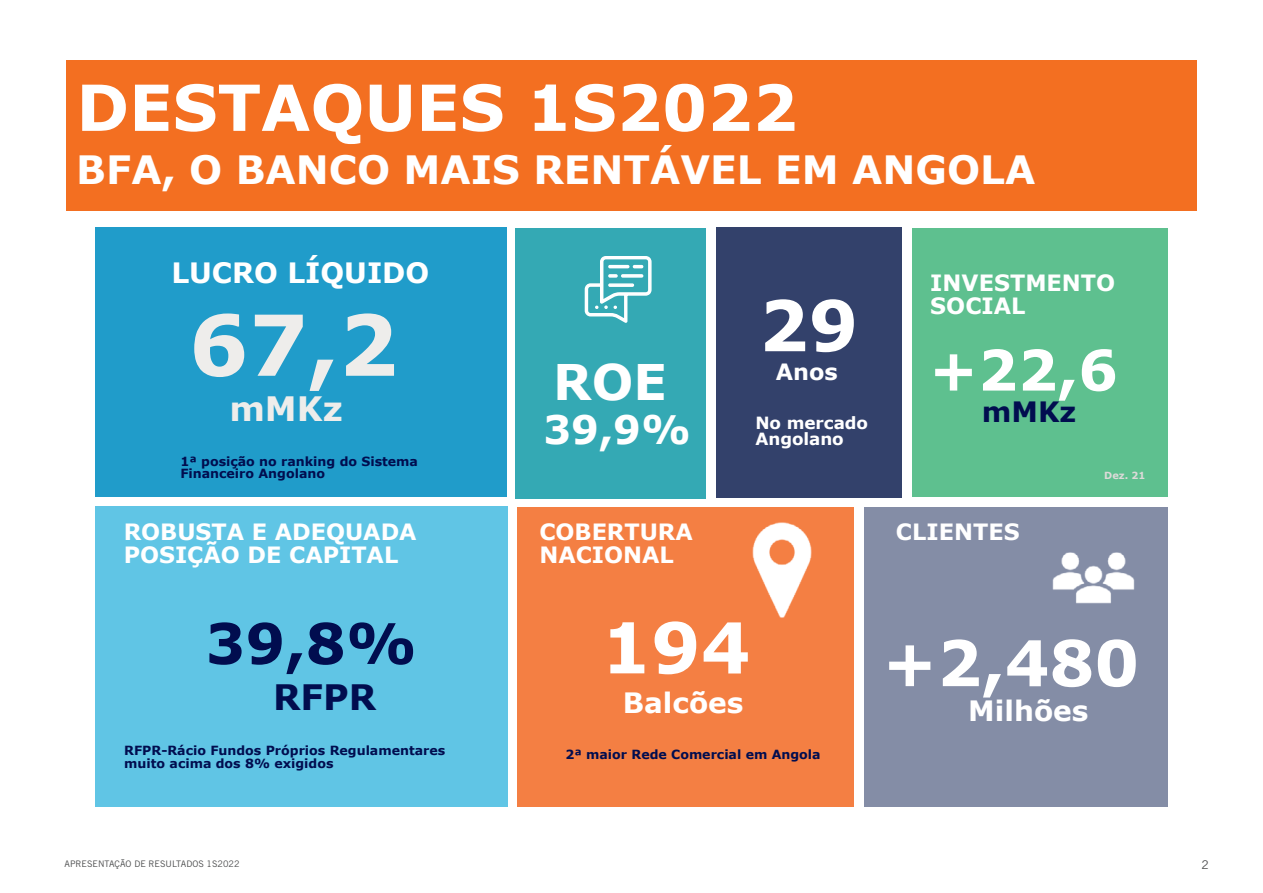
<style>
.page{position:relative;width:1263px;height:893px;background:#fff}
.page>*{position:absolute;margin:0;border:0;box-sizing:border-box;transform-origin:0 0}
.t1{font:700 84px "Verdana";color:#eeedeb}
.t2{font:700 70.05px "Verdana";color:#fff}
.t3{font:700 63.6px "Verdana";color:#fff}
.t4{font:700 63px "Verdana";color:#fff}
.t5{font:700 56.1px "Verdana";color:#010d4f}
.t6{font:700 49.05px "Verdana";color:#fff}
.t7{font:700 39.3px "Verdana";color:#fff}
.t8{font:700 39px "Verdana";color:#fff}
.t9{font:700 34.95px "Verdana";color:#010d4f}
.t10{font:700 33.6px "Verdana";color:#eeedeb}
.t11{font:700 28.05px "Verdana";color:#fff}
.t12{font:700 28.05px "Verdana";color:#010d4f}
.t13{font:700 22.35px/22.4px "Verdana";color:#fff}
.t14{font:700 16.8px/16.8px "Verdana";letter-spacing:-.005em;color:#fff}
.t15{font:700 12.6px/12.6px "Verdana";color:#010d4f}
.t16{font:12px "Trade Gothic LT Std";color:#4b4c4d}
.t17{font:700 9.75px "Verdana";color:#dcdad8}
.t18{font:9px "Trade Gothic LT Std";color:#4b4c4d}
</style>
<div class="page">
<div style="left:66px;top:60px;width:1130px;height:150px;background:#f36f21"></div>
<div style="left:95px;top:228px;width:412px;height:269px;background:#209cca"></div>
<div style="left:95px;top:506px;width:412px;height:300px;background:#60c5e5"></div>
<div style="left:517px;top:507px;width:337px;height:299px;background:#f47f43"></div>
<div style="left:864px;top:507px;width:303px;height:299px;background:#848da6"></div>
<div style="left:912px;top:228px;width:255px;height:269px;background:#5ec08f"></div>
<div style="left:516px;top:228px;width:190px;height:270px;background:#34a9b4"></div>
<div style="left:716px;top:228px;width:186px;height:270px;background:#33416b"></div>
<img style="left:752px;top:522px;width:60px;height:96px">
<svg style="left:584px;top:256px;width:68px;height:67px"></svg>
<img style="left:1052px;top:552px;width:83px;height:52px">
<svg style="left:935px;top:354px;width:37px;height:37px"></svg>
<svg style="left:983px;top:349px;width:32px;height:42px"></svg>
<svg style="left:1023px;top:349px;width:52px;height:52px"></svg>
<svg style="left:1082px;top:349px;width:33px;height:42px"></svg>
<p class="t3" style="left:76px;top:66px;width:723px">DESTAQUES 1S2022</p>
<p class="t8" style="left:76px;top:145px;width:960px">BFA, O BANCO MAIS RENTÁVEL EM ANGOLA</p>
<p class="t11" style="left:171px;top:255px;width:259px">LUCRO LÍQUIDO</p>
<p class="t1" style="left:189px;top:291px;width:211px">67,2</p>
<p class="t10" style="left:229px;top:387px;width:115px">mMKz</p>
<p class="t15" style="left:180px;top:455px;width:239px">1ª posição no ranking do Sistema<br>Financeiro Angolano</p>
<p class="t6" style="left:553px;top:350px;width:115px">ROE</p>
<p class="t7" style="left:543px;top:404px;width:149px">39,9%</p>
<p class="t6" style="left:546px;top:350px;width:115px">ROE</p>
<p class="t2" style="left:759px;top:280px;width:101px">29</p>
<p class="t13" style="left:776px;top:361px;width:63px">Anos</p>
<p class="t14" style="left:755px;top:414px;width:114px">No mercado<br>Angolano</p>
<p class="t13" style="left:930px;top:272px;width:186px">INVESTMENTO<br>SOCIAL</p>
<p class="t12" style="left:982px;top:393px;width:96px">mMKz</p>
<p class="t17" style="left:1104px;top:469px;width:43px">Dez. 21</p>
<p class="t13" style="left:124px;top:521px;width:294px">ROBUSTA E ADEQUADA</p>
<p class="t13" style="left:896px;top:521px;width:125px">CLIENTES</p>
<p class="t13" style="left:539px;top:521px;width:155px">COBERTURA<br>NACIONAL</p>
<p class="t13" style="left:124px;top:544px;width:276px">POSIÇÃO DE CAPITAL</p>
<p class="t5" style="left:206px;top:607px;width:213px">39,8%</p>
<p class="t9" style="left:273px;top:675px;width:105px">RFPR</p>
<p class="t15" style="left:124px;top:744px;width:322px">RFPR-Rácio Fundos Próprios Regulamentares muito acima dos 8% exigidos</p>
<p class="t2" style="left:601px;top:602px;width:151px">194</p>
<p class="t11" style="left:623px;top:684px;width:122px">Balcões</p>
<p class="t15" style="left:565px;top:748px;width:257px">2ª maior Rede Comercial em Angola</p>
<p class="t4" style="left:882px;top:622px;width:258px">+2,480</p>
<p class="t11" style="left:968px;top:693px;width:122px">Milhões</p>
<p class="t18" style="left:65px;top:858px;width:176px">APRESENTAÇÃO DE RESULTADOS 1S2022</p>
<p class="t16" style="left:1202px;top:857px;width:9px">2</p>
</div>
